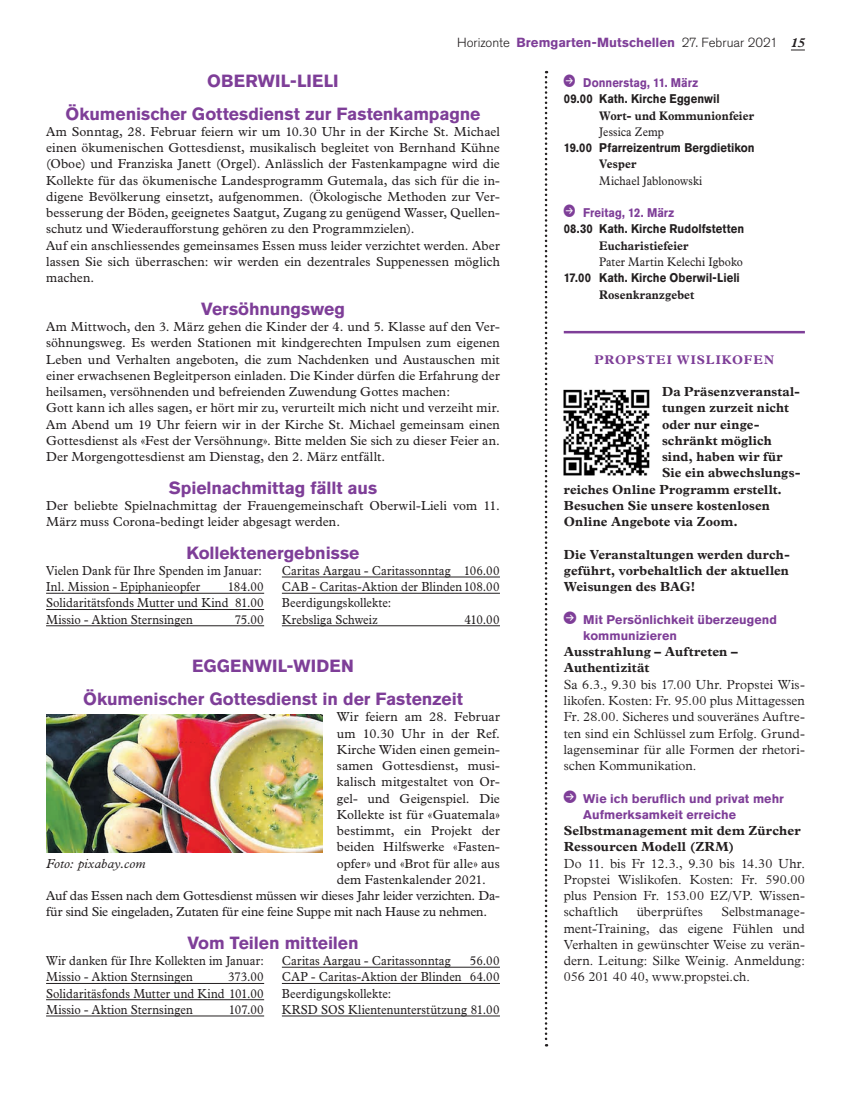
<style>
.page{position:relative;width:851px;height:1099px;background:#fff}
.page>*{position:absolute;margin:0;border:0;box-sizing:border-box;transform-origin:0 0}
.t1{font:700 17.5px/32.5px "Akzidenz Grotesk Pro";letter-spacing:-.005em;color:#7e3e98;text-align:center}
.t2{font:13.12px/16.2px "Plantin Std";letter-spacing:.005em;color:#231f20}
.t3{font:13.12px/16.2px "Plantin Std";letter-spacing:.005em;color:#231f20;scale:.9 1}
.t4{font:300 13.12px/16.2px "Plantin MT Pro";letter-spacing:.005em;color:#231f20;text-align:justify}
.t5{font:700 13.12px/16.2px "Plantin MT Pro";letter-spacing:.01em;color:#231f20}
.t6{font:13.12px "Plantin Std";letter-spacing:-.015em;color:#231f20}
.t7{font:300 13.12px "Akzidenz Grotesk Pro";color:#231f20}
.t8{font:italic 13.12px "Plantin Std";letter-spacing:.005em;color:#231f20}
.t9{font:700 12.5px "Akzidenz Grotesk Pro";letter-spacing:.005em;color:#231f20;scale:.9 1}
.t10{font:700 12.5px/16.2px "Akzidenz Grotesk Pro";letter-spacing:.005em;color:#7e3e98}
.t11{font:700 12.5px "Plantin Std";letter-spacing:.01em;color:#231f20;scale:.9 1}
.t12{font:12.5px "Plantin Std";letter-spacing:.005em;color:#231f20;scale:.9 1}
.t13{font:700 12.5px "Akzidenz Grotesk Pro";letter-spacing:.005em;color:#7e3e98;scale:.9 1}
.t14{font:700 12.5px "Plantin MT Pro";letter-spacing:.08em;color:#7e3e98}
.s1{font-weight:700;color:#7e3e98}
.s2{font-family:"Plantin Std";font-weight:700;font-style:italic}
</style>
<div class="page">
<svg style="left:791px;top:50px;width:13px;height:1px"></svg>
<hr style="left:46px;top:593px;width:218px;height:1px;background:#231f20">
<hr style="left:46px;top:609px;width:218px;height:1px;background:#231f20">
<hr style="left:46px;top:625px;width:218px;height:1px;background:#231f20">
<hr style="left:282px;top:576px;width:218px;height:1px;background:#231f20">
<hr style="left:282px;top:593px;width:218px;height:1px;background:#231f20">
<hr style="left:282px;top:625px;width:218px;height:1px;background:#231f20">
<img style="left:46px;top:714px;width:276px;height:138px">
<hr style="left:46px;top:983px;width:218px;height:1px;background:#231f20">
<hr style="left:46px;top:999px;width:218px;height:1px;background:#231f20">
<hr style="left:46px;top:1015px;width:218px;height:1px;background:#231f20">
<hr style="left:282px;top:966px;width:218px;height:1px;background:#231f20">
<hr style="left:282px;top:983px;width:218px;height:1px;background:#231f20">
<hr style="left:282px;top:1015px;width:218px;height:1px;background:#231f20">
<svg style="left:544px;top:71px;width:3px;height:975px"></svg>
<hr style="left:563px;top:331px;width:241px;height:2px;background:#7e3e98">
<img style="left:563px;top:389px;width:87px;height:87px">
<p class="t7" style="left:457px;top:34px;width:349px">Horizonte <span class="s1">Bremgarten-Mutschellen</span> 27. Februar 2021 <span class="s2">15</span></p>
<h1 class="t1" style="left:66px;top:65px;width:416px">OBERWIL-LIELI<br>Ökumenischer Gottesdienst zur Fastenkampagne</h1>
<p class="t2" style="left:46px;top:123px;width:455px">Am Sonntag, 28. Februar feiern wir um 10.30 Uhr in der Kirche St. Michael einen ökumenischen Gottesdienst, musikalisch begleitet von Bernhand Kühne (Oboe) und Franziska Janett (Orgel). Anlässlich der Fastenkampagne wird die Kollekte für das ökumenische Landesprogramm Gutemala, das sich für die in&shy;digene Bevölkerung einsetzt, aufgenommen. (Ökologische Methoden zur Ver&shy;besserung der Böden, geeignetes Saatgut, Zugang zu genügend Wasser, Quellen&shy;schutz und Wiederaufforstung gehören zu den Programmzielen).<br>Auf ein anschliessendes gemeinsames Essen muss leider verzichtet werden. Aber lassen Sie sich überraschen: wir werden ein dezentrales Suppenessen möglich machen.</p>
<h1 class="t1" style="left:201px;top:292px;width:145px">Versöhnungsweg</h1>
<p class="t2" style="left:46px;top:318px;width:455px">Am Mittwoch, den 3. März gehen die Kinder der 4. und 5. Klasse auf den Ver&shy;söhnungsweg. Es werden Stationen mit kindgerechten Impulsen zum eigenen Leben und Verhalten angeboten, die zum Nachdenken und Austauschen mit einer erwachsenen Begleitperson einladen. Die Kinder dürfen die Erfahrung der heilsamen, versöhnenden und befreienden Zuwendung Gottes machen:<br>Gott kann ich alles sagen, er hört mir zu, verurteilt mich nicht und verzeiht mir.<br>Am Abend um 19 Uhr feiern wir in der Kirche St. Michael gemeinsam einen Gottesdienst als «Fest der Versöhnung». Bitte melden Sie sich zu dieser Feier an.<br>Der Morgengottesdienst am Dienstag, den 2. März entfällt.</p>
<h1 class="t1" style="left:169px;top:471px;width:210px">Spielnachmittag fällt aus</h1>
<p class="t2" style="left:46px;top:497px;width:455px">Der beliebte Spielnachmittag der Frauengemeinschaft Oberwil-Lieli vom 11.<br>März muss Corona-bedingt leider abgesagt werden.</p>
<h1 class="t1" style="left:186px;top:536px;width:174px">Kollektenergebnisse</h1>
<p class="t3" style="left:46px;top:562px;width:241px">Vielen Dank für Ihre Spenden im Januar:<br>Inl. Mission - Epiphanieopfer</p>
<p class="t13" style="left:583px;top:75px;width:129px">Donnerstag, 11. März</p>
<p class="t9" style="left:563px;top:91px;width:175px">09.00 Kath. Kirche Eggenwil</p>
<p class="t11" style="left:599px;top:108px;width:173px">Wort- und Kommunionfeier</p>
<p class="t12" style="left:599px;top:125px;width:73px">Jessica Zemp</p>
<p class="t9" style="left:563px;top:140px;width:214px">19.00 Pfarreizentrum Bergdietikon</p>
<p class="t11" style="left:599px;top:157px;width:43px">Vesper</p>
<p class="t12" style="left:599px;top:173px;width:116px">Michael Jablonowski</p>
<p class="t13" style="left:583px;top:205px;width:103px">Freitag, 12. März</p>
<p class="t9" style="left:563px;top:221px;width:202px">08.30 Kath. Kirche Rudolfstetten</p>
<p class="t11" style="left:599px;top:238px;width:101px">Eucharistiefeier</p>
<p class="t12" style="left:599px;top:255px;width:161px">Pater Martin Kelechi Igboko</p>
<p class="t9" style="left:563px;top:270px;width:197px">17.00 Kath. Kirche Oberwil-Lieli</p>
<p class="t11" style="left:599px;top:287px;width:107px">Rosenkranzgebet</p>
<p class="t14" style="left:594px;top:352px;width:181px">PROPSTEI WISLIKOFEN</p>
<p class="t5" style="left:662px;top:383px;width:140px">Da Präsenzveranstal-</p>
<p class="t5" style="left:662px;top:400px;width:128px">tungen zurzeit nicht</p>
<p class="t5" style="left:662px;top:416px;width:99px">oder nur einge-</p>
<p class="t5" style="left:662px;top:432px;width:111px">schränkt möglich</p>
<p class="t5" style="left:662px;top:448px;width:122px">sind, haben wir für</p>
<p class="t5" style="left:662px;top:464px;width:140px">Sie ein abwechslungs-</p>
<p class="t5" style="left:563px;top:481px;width:220px">reiches Online Programm erstellt.</p>
<p class="t5" style="left:563px;top:497px;width:208px">Besuchen Sie unsere kostenlosen</p>
<p class="t5" style="left:563px;top:513px;width:175px">Online Angebote via Zoom.</p>
<p class="t5" style="left:563px;top:546px;width:227px;text-align:justify">Die Veranstaltungen werden durch&shy;geführt, vorbehaltlich der aktuellen Weisungen des BAG!</p>
<p class="t10" style="left:583px;top:611px;width:195px">Mit Persönlichkeit überzeugend kommunizieren</p>
<p class="t5" style="left:563px;top:643px;width:175px">Ausstrahlung – Auftreten –<br>Authentizität</p>
<p class="t4" style="left:563px;top:676px;width:242px">Sa 6.3., 9.30 bis 17.00 Uhr. Propstei Wis&shy;likofen. Kosten: Fr. 95.00 plus Mittagessen Fr. 28.00. Sicheres und souveränes Auftre&shy;ten sind ein Schlüssel zum Erfolg. Grund&shy;lagenseminar für alle Formen der rhetori&shy;schen Kommunikation.</p>
<p class="t10" style="left:583px;top:789px;width:202px">Wie ich beruflich und privat mehr<br>Aufmerksamkeit erreiche</p>
<p class="t5" style="left:563px;top:822px;width:238px">Selbstmanagement mit dem Zürcher<br>Ressourcen Modell (ZRM)</p>
<p class="t4" style="left:563px;top:855px;width:242px">Do 11. bis Fr 12.3., 9.30 bis 14.30 Uhr.<br>Propstei Wislikofen. Kosten: Fr. 590.00 plus Pension Fr. 153.00 EZ/VP. Wissen&shy;schaftlich</p>
<p class="t3" style="left:282px;top:562px;width:243px">Caritas Aargau - Caritassonntag 106.00<br>CAB - Caritas-Aktion der Blinden108.00<br>Beerdigungskollekte:<br>Krebsliga Schweiz</p>
<p class="t3" style="left:46px;top:578px;width:243px;text-align:justify;text-indent:182px">184.00<br>Solidaritätsfonds Mutter und Kind 81.00<br>Missio - Aktion Sternsingen</p>
<p class="t3" style="left:235px;top:611px;width:34px">75.00</p>
<p class="t3" style="left:464px;top:611px;width:40px">410.00</p>
<h1 class="t1" style="left:83px;top:650px;width:381px">EGGENWIL-WIDEN<br>Ökumenischer Gottesdienst in der Fastenzeit</h1>
<p class="t2" style="left:337px;top:708px;width:164px">Wir feiern am 28. Februar</p>
<p class="t2" style="left:337px;top:725px;width:164px">um 10.30 Uhr in der Ref.</p>
<p class="t2" style="left:337px;top:741px;width:164px">Kirche Widen einen gemein-</p>
<p class="t2" style="left:337px;top:757px;width:164px">samen Gottesdienst, musi-</p>
<p class="t2" style="left:337px;top:773px;width:164px">kalisch mitgestaltet von Or-</p>
<p class="t2" style="left:337px;top:790px;width:164px">gel- und Geigenspiel. Die</p>
<p class="t2" style="left:337px;top:806px;width:164px">Kollekte ist für «Guatemala»</p>
<p class="t2" style="left:337px;top:822px;width:165px">bestimmt, ein Projekt der</p>
<p class="t2" style="left:337px;top:838px;width:164px">beiden Hilfswerke «Fasten-</p>
<p class="t2" style="left:337px;top:855px;width:164px">opfer» und «Brot für alle» aus</p>
<p class="t2" style="left:337px;top:871px;width:151px">dem Fastenkalender 2021.</p>
<p class="t6" style="left:46px;top:888px;width:455px">Auf das Essen nach dem Gottesdienst müssen wir dieses Jahr leider verzichten. Da-</p>
<p class="t6" style="left:46px;top:904px;width:442px">für sind Sie eingeladen, Zutaten für eine feine Suppe mit nach Hause zu nehmen.</p>
<h1 class="t1" style="left:187px;top:926px;width:173px">Vom Teilen mitteilen</h1>
<p class="t3" style="left:46px;top:952px;width:243px">Wir danken für Ihre Kollekten im Januar:<br>Missio - Aktion Sternsingen</p>
<p class="t8" style="left:46px;top:855px;width:101px">Foto: pixabay.com</p>
<p class="t4" style="left:563px;top:903px;width:242px;text-indent:157px">Selbstmanage&shy;ment-Training, das eigene Fühlen und Verhalten in gewünschter Weise zu verän&shy;dern. Leitung: Silke Weinig. Anmeldung:<br>056 201 40 40, www.propstei.ch.</p>
<p class="t4" style="left:636px;top:903px;width:68px">überprüftes</p>
<p class="t3" style="left:282px;top:952px;width:189px">Caritas Aargau - Caritassonntag</p>
<p class="t3" style="left:282px;top:952px;width:243px;text-indent:188px">56.00<br>CAP - Caritas-Aktion der Blinden 64.00<br>Beerdigungskollekte:<br>KRSD SOS Klientenunterstützung 81.00</p>
<p class="t3" style="left:46px;top:968px;width:243px;text-align:justify;text-indent:182px">373.00<br>Solidaritäsfonds Mutter und Kind 101.00<br>Missio - Aktion Sternsingen</p>
<p class="t3" style="left:229px;top:1001px;width:40px">107.00</p>
</div>
